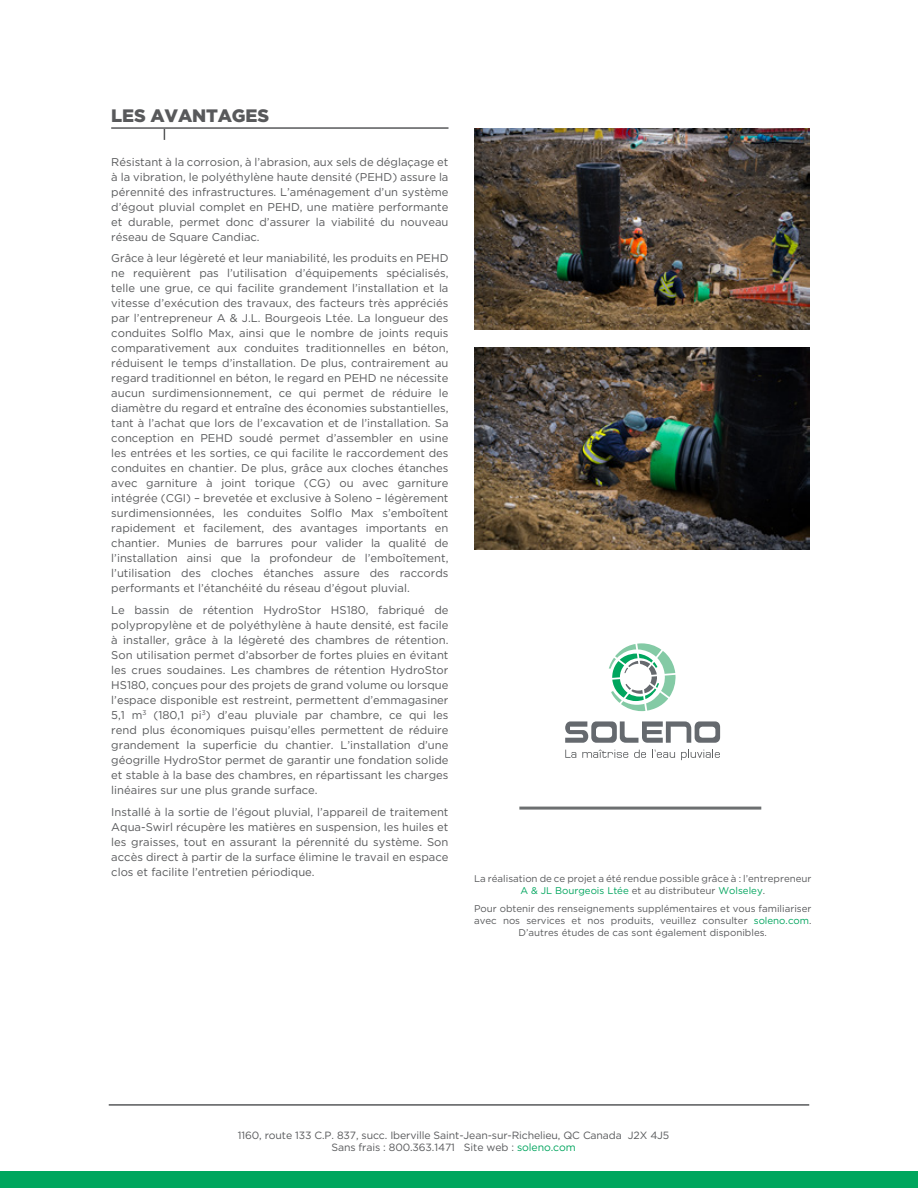
<style>
.page{position:relative;width:918px;height:1188px;background:#fff}
.page>*{position:absolute;margin:0;border:0;box-sizing:border-box;transform-origin:0 0}
.t1{font:900 18px "Gotham HTF";letter-spacing:-.01em;color:#58595b}
.t2{font:11.25px/15px "Gotham HTF";color:#58595b;text-align:justify}
.t3{font:10.5px/12.6px "Gotham HTF";letter-spacing:-.01em;color:#58595b;text-align:center}
.t4{font:9.75px/11.7px "Gotham HTF";color:#58595b;text-align:center}
.s1{color:#00a55e}
</style>
<div class="page">
<div style="left:0;top:1171px;width:918px;height:17px;background:#00a65e"></div>
<img style="left:474px;top:128px;width:336px;height:202px">
<img style="left:474px;top:348px;width:336px;height:201px">
<hr style="left:111px;top:127px;width:338px;height:2px;background:#58595b">
<hr style="left:109px;top:1104px;width:700px;height:2px;background:#58595b">
<svg style="left:609px;top:643px;width:67px;height:68px"></svg>
<svg style="left:565px;top:721px;width:155px;height:22px"></svg>
<svg style="left:565px;top:750px;width:11px;height:8px"></svg>
<svg style="left:582px;top:750px;width:46px;height:8px"></svg>
<svg style="left:634px;top:750px;width:12px;height:8px"></svg>
<svg style="left:652px;top:750px;width:23px;height:8px"></svg>
<svg style="left:681px;top:750px;width:39px;height:10px"></svg>
<hr style="left:519px;top:807px;width:242px;height:3px;background:#6c6f70">
<h1 class="t1" style="left:111px;top:105px;width:159px">LES AVANTAGES</h1>
<p class="t2" style="left:111px;top:154px;width:339px">Résistant à la corrosion, à l’abrasion, aux sels de déglaçage et à la vibration, le polyéthylène haute densité (PEHD) assure la pérennité des infrastructures. L’aménagement d’un système d’égout pluvial complet en PEHD, une matière performante et durable, permet donc d’assurer la viabilité du nouveau réseau de Square Candiac.</p>
<p class="t2" style="left:111px;top:251px;width:339px">Grâce à leur légèreté et leur maniabilité, les produits en PEHD ne requièrent pas l’utilisation d’équipements spécialisés, telle une grue, ce qui facilite grandement l’installation et la vitesse d’exécution des travaux, des facteurs très appréciés par l’entrepreneur A &amp; J.L. Bourgeois Ltée. La longueur des conduites Solflo Max, ainsi que le nombre de joints requis comparativement aux conduites traditionnelles en béton, réduisent le temps d’installation. De plus, contrairement au regard traditionnel en béton, le regard en PEHD ne nécessite aucun surdimensionnement, ce qui permet de réduire le diamètre du regard et entraîne des économies substantielles, tant à l’achat que lors de l’excavation et de l’installation. Sa conception en PEHD soudé permet d’assembler en usine les entrées et les sorties, ce qui facilite le raccordement des conduites en chantier. De plus, grâce aux cloches étanches avec garniture à joint torique (CG) ou avec garniture intégrée (CGI) – brevetée et exclusive à Soleno – légèrement surdimensionnées, les conduites Solflo Max s’emboîtent rapidement et facilement, des avantages importants en chantier. Munies de barrures pour valider la qualité de l’installation ainsi que la profondeur de l’emboîtement, l’utilisation des cloches étanches assure des raccords performants et l’étanchéité du réseau d’égout pluvial.</p>
<p class="t2" style="left:111px;top:602px;width:339px">Le bassin de rétention HydroStor HS180, fabriqué de polypropylène et de polyéthylène à haute densité, est facile à installer, grâce à la légèreté des chambres de rétention.<br>Son utilisation permet d’absorber de fortes pluies en évitant les crues soudaines. Les chambres de rétention HydroStor HS180, conçues pour des projets de grand volume ou lorsque l’espace disponible est restreint, permettent d’emmagasiner 5,1 m<sup>3</sup> (180,1 pi<sup>3</sup>) d’eau pluviale par chambre, ce qui les rend plus économiques puisqu’elles permettent de réduire grandement la superficie du chantier. L’installation d’une géogrille HydroStor permet de garantir une fondation solide et stable à la base des chambres, en répartissant les charges linéaires sur une plus grande surface.</p>
<p class="t2" style="left:111px;top:804px;width:339px">Installé à la sortie de l’égout pluvial, l’appareil de traitement Aqua-Swirl récupère les matières en suspension, les huiles et les graisses, tout en assurant la pérennité du système. Son accès direct à partir de la surface élimine le travail en espace clos et facilite l’entretien périodique.</p>
<p class="t4" style="left:474px;top:873px;width:339px">La réalisation de ce projet a été rendue possible grâce à : l’entrepreneur<br><span class="s1">A &amp; JL Bourgeois Ltée</span> et au distributeur <span class="s1">Wolseley</span>.</p>
<p class="t4" style="left:474px;top:903px;width:339px">Pour obtenir des renseignements supplémentaires et vous familiariser avec nos services et nos produits, veuillez consulter <span class="s1">soleno.com</span>.<br>D’autres études de cas sont également disponibles.</p>
<p class="t3" style="left:238px;top:1129px;width:433px">1160, route 133 C.P. 837, succ. Iberville Saint-Jean-sur-Richelieu, QC Canada J2X 4J5<br>Sans frais : 800.363.1471 Site web : <span class="s1">soleno.com</span></p>
</div>
